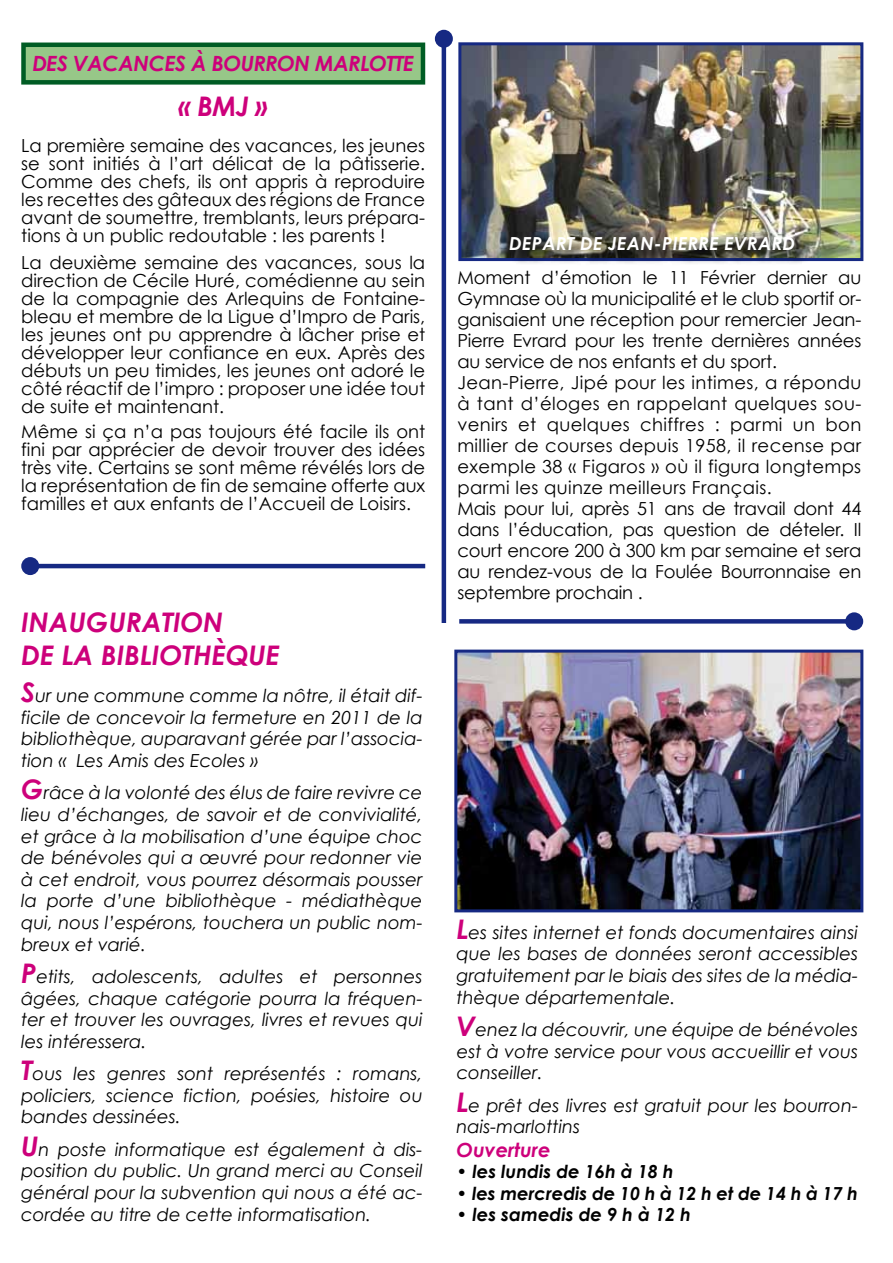
<style>
.page{position:relative;width:893px;height:1263px;background:#fff}
.page>*{position:absolute;margin:0;border:0;box-sizing:border-box;transform-origin:0 0}
.t1{font:italic 700 27px/32.4px "Century Gothic";color:#cd007b}
.t2{font:italic 700 21px "Century Gothic";letter-spacing:-.02em;color:#cd007b}
.t3{font:italic 700 19.5px "Century Gothic";color:#cd007b}
.t4{font:18px/18px "Century Gothic";color:#000;text-align:justify}
.t5{font:italic 18px/21.6px "Century Gothic";color:#000;text-align:justify}
.t6{font:italic 700 18px "Century Gothic";color:#000}
.t7{font:italic 700 18px "Century Gothic";letter-spacing:.02em;color:#fff}
.s1{font-weight:700;font-size:27px;color:#cd007b}
</style>
<div class="page">
<img style="left:462px;top:46px;width:397px;height:211px">
<div style="left:458px;top:42px;width:405px;height:219px;border:3px solid #162983"></div>
<img style="left:458px;top:654px;width:401px;height:254px">
<div style="left:454px;top:650px;width:409px;height:262px;border:3px solid #162983"></div>
<div style="left:459px;top:619px;width:395px;height:5px;background:#162983"></div>
<div style="left:845px;top:612px;width:18px;height:18px;background:#162983;border-radius:50%"></div>
<hr style="left:30px;top:564px;width:395px;height:4px;background:#162983">
<div style="left:21px;top:557px;width:18px;height:18px;background:#162983;border-radius:50%"></div>
<hr style="left:442px;top:39px;width:4px;height:584px;background:#162983">
<div style="left:435px;top:30px;width:18px;height:18px;background:#162983;border-radius:50%"></div>
<img style="left:510px;top:237px;width:300px;height:26px">
<div style="left:24px;top:45px;width:399px;height:37px;background:#97c788"></div>
<div style="left:21px;top:43px;width:404px;height:42px;border:4px solid #005c24"></div>
<p class="t2" style="left:32px;top:50px;width:383px">DES VACANCES À BOURRON MARLOTTE</p>
<h1 class="t1" style="left:178px;top:89px;width:91px">« BMJ »</h1>
<p class="t4" style="left:21px;top:136px;width:405px">La première semaine des vacances, les jeunes se sont initiés à l’art délicat de la pâtisserie.<br>Comme des chefs, ils ont appris à reproduire les recettes des gâteaux des régions de France avant de soumettre, tremblants, leurs prépara&shy;tions à un public redoutable : les parents !</p>
<p class="t4" style="left:21px;top:253px;width:405px">La deuxième semaine des vacances, sous la direction de Cécile Huré, comédienne au sein de la compagnie des Arlequins de Fontaine&shy;bleau et membre de la Ligue d’Impro de Paris, les jeunes ont pu apprendre à lâcher prise et développer leur confiance en eux. Après des débuts un peu timides, les jeunes ont adoré le côté réactif de l’impro : proposer une idée tout de suite et maintenant.</p>
<p class="t4" style="left:21px;top:423px;width:405px">Même si ça n’a pas toujours été facile ils ont fini par apprécier de devoir trouver des idées très vite. Certains se sont même révélés lors de la représentation de fin de semaine offerte aux familles et aux enfants de l’Accueil de Loisirs.</p>
<h1 class="t1" style="left:21px;top:605px;width:260px">INAUGURATION<br>DE LA BIBLIOTHÈQUE</h1>
<p class="t5" style="left:21px;top:685px;width:403px"><span class="s1">S</span>ur une commune comme la nôtre, il était dif&shy;ficile de concevoir la fermeture en 2011 de la bibliothèque, auparavant gérée par l’associa&shy;tion « Les Amis des Ecoles »</p>
<p class="t5" style="left:21px;top:782px;width:403px"><span class="s1">G</span>râce à la volonté des élus de faire revivre ce lieu d’échanges, de savoir et de convivialité, et grâce à la mobilisation d’une équipe choc de bénévoles qui a œuvré pour redonner vie à cet endroit, vous pourrez désormais pousser la porte d’une bibliothèque - médiathèque qui, nous l’espérons, touchera un public nom&shy;breux et varié.</p>
<p class="t5" style="left:21px;top:965px;width:403px"><span class="s1">P</span>etits, adolescents, adultes et personnes âgées, chaque catégorie pourra la fréquen&shy;ter et trouver les ouvrages, livres et revues qui les intéressera.</p>
<p class="t5" style="left:21px;top:1063px;width:403px"><span class="s1">T</span>ous les genres sont représentés : romans, policiers, science fiction, poésies, histoire ou bandes dessinées.</p>
<p class="t5" style="left:21px;top:1138px;width:403px"><span class="s1">U</span>n poste informatique est également à dis&shy;position du public. Un grand merci au Conseil général pour la subvention qui nous a été ac&shy;cordée au titre de cette informatisation.</p>
<p class="t7" style="left:509px;top:231px;width:287px">DEPART DE JEAN-PIERRE EVRARD</p>
<p class="t4" style="left:457px;top:266px;width:405px;line-height:21px;text-align:left">Moment d’émotion le 11 Février dernier au Gymnase où la municipalité et le club sportif or&shy;ganisaient une réception pour remercier Jean-Pierre Evrard pour les trente dernières années au service de nos enfants et du sport.<br>Jean-Pierre, Jipé pour les intimes, a répondu à tant d’éloges en rappelant quelques sou&shy;venirs et quelques chiffres : parmi un bon millier de courses depuis 1958, il recense par exemple 38 « Figaros » où il figura longtemps parmi les quinze meilleurs Français.<br>Mais pour lui, après 51 ans de travail dont 44 dans l’éducation, pas question de dételer. Il court encore 200 à 300 km par semaine et sera au rendez-vous de la Foulée Bourronnaise en septembre prochain .</p>
<p class="t5" style="left:457px;top:921px;width:403px"><span class="s1">L</span>es sites internet et fonds documentaires ainsi que les bases de données seront accessibles gratuitement par le biais des sites de la média&shy;thèque départementale.</p>
<p class="t5" style="left:457px;top:1018px;width:403px"><span class="s1">V</span>enez la découvrir, une équipe de bénévoles est à votre service pour vous accueillir et vous conseiller.</p>
<p class="t5" style="left:457px;top:1094px;width:403px"><span class="s1">L</span>e prêt des livres est gratuit pour les bourron&shy;nais-marlottins</p>
<p class="t3" style="left:457px;top:1137px;width:95px">Ouverture</p>
<p class="t6" style="left:457px;top:1160px;width:219px">• les lundis de 16h à 18 h</p>
<p class="t6" style="left:457px;top:1182px;width:403px">• les mercredis de 10 h à 12 h et de 14 h à 17 h</p>
<p class="t6" style="left:457px;top:1203px;width:236px">• les samedis de 9 h à 12 h</p>
</div>
